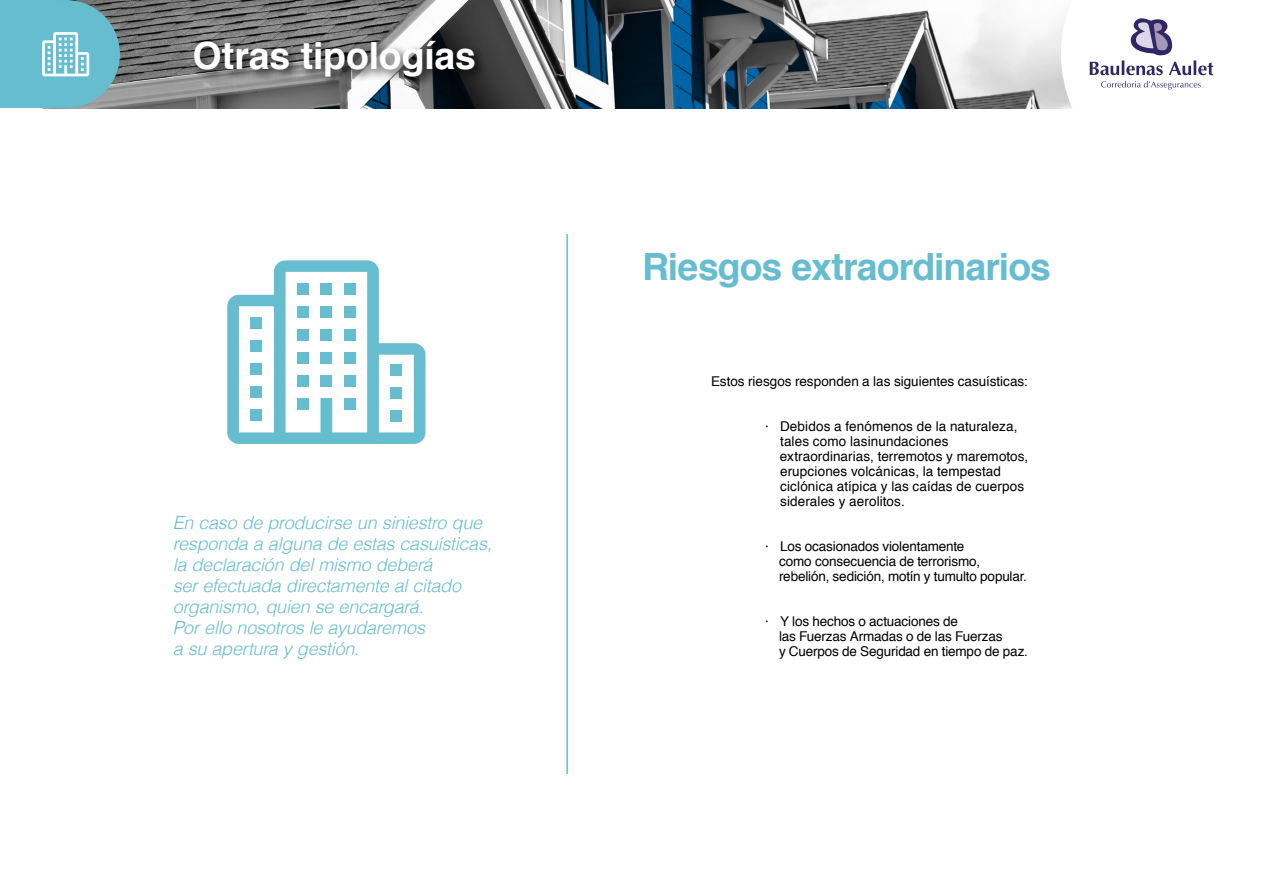
<style>
.page{position:relative;width:1263px;height:893px;background:#fff}
.page>*{position:absolute;margin:0;border:0;box-sizing:border-box;transform-origin:0 0}
.t1{font:700 37.5px "Helvetica";letter-spacing:-.025em;color:#66bdcf}
.t2{font:700 37.5px "Helvetica";letter-spacing:-.005em;color:#fff}
.t3{font:italic 300 18px/21px "Helvetica";letter-spacing:-.015em;color:#66bdcf}
.t4{font:13.5px/15px "Helvetica";color:#000}
</style>
<div class="page">
<img style="left:120px;top:0;width:941px;height:108px">
<div style="left:0;top:0;width:61px;height:108px;background:#66bdcf"></div>
<svg style="left:1061px;top:18px;width:153px;height:91px"></svg>
<div style="left:189px;top:37px;width:299px;height:53px;background:#000;opacity:.75"></div>
<svg style="left:42px;top:0;width:78px;height:108px"></svg>
<svg style="left:227px;top:260px;width:198px;height:184px"></svg>
<hr style="left:566px;top:234px;width:2px;height:540px;background:#66bdcf">
<h1 class="t2" style="left:192px;top:26px;width:285px">Otras tipologías</h1>
<h2 class="t3" style="left:173px;top:511px;width:321px">En caso de producirse un siniestro que responda a alguna de estas casuísticas, la declaración del mismo deberá<br>ser efectuada directamente al citado organismo, quien se encargará.<br>Por ello nosotros le ayudaremos<br>a su apertura y gestión.</h2>
<h1 class="t1" style="left:642px;top:236px;width:410px">Riesgos extraordinarios</h1>
<p class="t4" style="left:711px;top:374px;width:318px">Estos riesgos responden a las siguientes casuísticas:</p>
<p class="t4" style="left:780px;top:419px;width:250px;text-indent:-15px">· Debidos a fenómenos de la naturaleza, tales como lasinundaciones extraordinarias, terremotos y maremotos, erupciones volcánicas, la tempestad ciclónica atípica y las caídas de cuerpos siderales y aerolitos.</p>
<p class="t4" style="left:779px;top:539px;width:249px;text-indent:-14px">· Los ocasionados violentamente<br>como consecuencia de terrorismo, rebelión, sedición, motín y tumulto popular.</p>
<p class="t4" style="left:779px;top:614px;width:250px;text-indent:-14px">· Y los hechos o actuaciones de<br>las Fuerzas Armadas o de las Fuerzas<br>y Cuerpos de Seguridad en tiempo de paz.</p>
</div>
